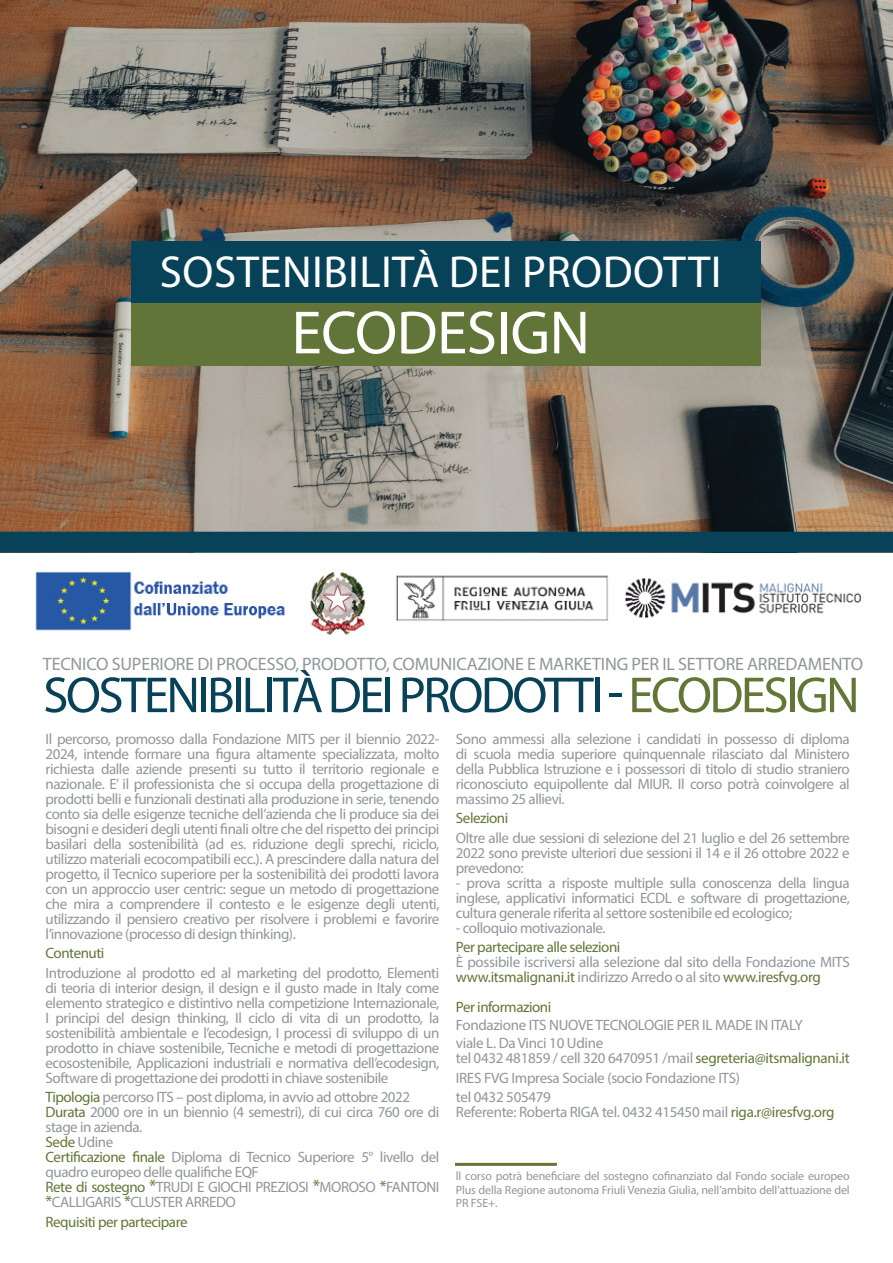
<style>
.page{position:relative;width:893px;height:1263px;background:#fff}
.page>*{position:absolute;margin:0;border:0;box-sizing:border-box;transform-origin:0 0}
.t1{font:61.5px "Myriad Pro";letter-spacing:-.01em;color:#fff}
.t2{font:51px "Myriad Pro";letter-spacing:-.05em;color:#084259}
.t3{font:45px "Myriad Pro";letter-spacing:.01em;color:#fff}
.t4{font:18px "Myriad Pro";letter-spacing:-.01em;color:#939598}
.t5{font:15px/15px "Myriad Pro";letter-spacing:-.03em;color:#939598;text-align:justify}
.t6{font:15px "Myriad Pro";letter-spacing:-.03em;color:#627636}
.t7{font:12px/13.5px "Myriad Pro";letter-spacing:-.01em;color:#939598;text-align:justify}
.s1{color:#627636}
.s2{font-size:18px;color:#627636}
.s3{font-size:16.5px;color:#627636}
</style>
<div class="page">
<img style="left:0;top:0;width:893px;height:532px">
<div style="left:132px;top:241px;width:629px;height:63px;background:#084259"></div>
<hr style="left:455px;top:1163px;width:102px;height:3px;background:#627636">
<div style="left:0;top:532px;width:893px;height:20px;background:#084259"></div>
<div style="left:0;top:532px;width:893px;height:21px;border:2px solid #084259"></div>
<div style="left:132px;top:304px;width:629px;height:62px;background:#607537"></div>
<img style="left:35px;top:571px;width:826px;height:64px">
<h3 class="t3" style="left:160px;top:244px;width:563px">SOSTENIBILITÀ DEI PRODOTTI</h3>
<h1 class="t1" style="left:291px;top:295px;width:300px">ECODESIGN</h1>
<p class="t4" style="left:43px;top:653px;width:822px">TECNICO SUPERIORE DI PROCESSO, PRODOTTO, COMUNICAZIONE E MARKETING PER IL SETTORE ARREDAMENTO</p>
<h2 class="t2" style="left:43px;top:663px;width:818px">SOSTENIBILITÀ DEI PRODOTTI - <span class="s1">ECODESIGN</span></h2>
<p class="t5" style="left:46px;top:731px;width:395px">Il percorso, promosso dalla Fondazione MITS per il biennio 2022- 2024, intende formare una figura altamente specializzata, molto richiesta dalle aziende presenti su tutto il territorio regionale e nazionale. E’ il professionista che si occupa della progettazione di prodotti belli e funzionali destinati alla produzione in serie, tenendo conto sia delle esigenze tecniche dell’azienda che li produce sia dei bisogni e desideri degli utenti finali oltre che del rispetto dei principi basilari della sostenibilità (ad es. riduzione degli sprechi, riciclo, utilizzo materiali ecocompatibili ecc.). A prescindere dalla natura del progetto, il Tecnico superiore per la sostenibilità dei prodotti lavora con un approccio user centric: segue un metodo di progettazione che mira a comprendere il contesto e le esigenze degli utenti, utilizzando il pensiero creativo per risolvere i problemi e favorire l’innovazione (processo di design thinking).</p>
<p class="t6" style="left:46px;top:944px;width:60px">Contenuti</p>
<p class="t5" style="left:46px;top:965px;width:395px">Introduzione al prodotto ed al marketing del prodotto, Elementi di teoria di interior design, il design e il gusto made in Italy come elemento strategico e distintivo nella competizione Internazionale, I principi del design thinking, Il ciclo di vita di un prodotto, la sostenibilità ambientale e l’ecodesign, I processi di sviluppo di un prodotto in chiave sostenibile, Tecniche e metodi di progettazione ecosostenibile, Applicazioni industriali e normativa dell’ecodesign, Software di progettazione dei prodotti in chiave sostenibile</p>
<p class="t5" style="left:46px;top:1089px;width:395px;text-align:left"><span class="s1">Tipologia</span> percorso ITS – post diploma, in avvio ad ottobre 2022<br><span class="s1">Durata</span> 2000 ore in un biennio (4 semestri), di cui circa 760 ore di stage in azienda.<br><span class="s1">Sede</span> Udine<br><span class="s1">Certificazione finale</span> Diploma di Tecnico Superiore 5° livello del quadro europeo delle qualifiche EQF<br><span class="s1">Rete di sostegno</span> <span class="s2">*</span>TRUDI E GIOCHI PREZIOSI <span class="s2">*</span>MOROSO <span class="s3">*</span>FANTONI <span class="s3">*</span>CALLIGARIS <span class="s3">*</span>CLUSTER ARREDO</p>
<p class="t6" style="left:46px;top:1212px;width:143px">Requisiti per partecipare</p>
<p class="t5" style="left:456px;top:731px;width:395px">Sono ammessi alla selezione i candidati in possesso di diploma di scuola media superiore quinquennale rilasciato dal Ministero della Pubblica Istruzione e i possessori di titolo di studio straniero riconosciuto equipollente dal MIUR. Il corso potrà coinvolgere al massimo 25 allievi.</p>
<p class="t6" style="left:456px;top:809px;width:54px">Selezioni</p>
<p class="t5" style="left:456px;top:830px;width:395px">Oltre alle due sessioni di selezione del 21 luglio e del 26 settembre 2022 sono previste ulteriori due sessioni il 14 e il 26 ottobre 2022 e prevedono:</p>
<p class="t5" style="left:456px;top:875px;width:395px">- prova scritta a risposte multiple sulla conoscenza della lingua inglese, applicativi informatici ECDL e software di progettazione, cultura generale riferita al settore sostenibile ed ecologico;</p>
<p class="t5" style="left:456px;top:920px;width:151px">- colloquio motivazionale.</p>
<p class="t6" style="left:456px;top:938px;width:166px">Per partecipare alle selezioni</p>
<p class="t5" style="left:456px;top:954px;width:395px">È possibile iscriversi alla selezione dal sito della Fondazione MITS <span class="s1">www.itsmalignani.it</span> indirizzo Arredo o al sito <span class="s1">www.iresfvg.org</span></p>
<p class="t6" style="left:456px;top:998px;width:97px">Per informazioni</p>
<p class="t5" style="left:456px;top:1016px;width:348px;line-height:18px">Fondazione ITS NUOVE TECNOLOGIE PER IL MADE IN ITALY viale L. Da Vinci 10 Udine</p>
<p class="t5" style="left:456px;top:1048px;width:395px;line-height:19.5px;text-align:left">tel 0432 481859 / cell 320 6470951 /mail <span class="s1">segreteria@itsmalignani.it<br></span>IRES FVG Impresa Sociale (socio Fondazione ITS)<br>tel 0432 505479</p>
<p class="t5" style="left:456px;top:1104px;width:380px">Referente: Roberta RIGA tel. 0432 415450 mail <span class="s1">riga.r@iresfvg.org</span></p>
<p class="t7" style="left:456px;top:1169px;width:395px">ll corso potrà beneficiare del sostegno cofinanziato dal Fondo sociale europeo Plus della Regione autonoma Friuli Venezia Giulia, nell’ambito dell’attuazione del PR FSE+.</p>
</div>
